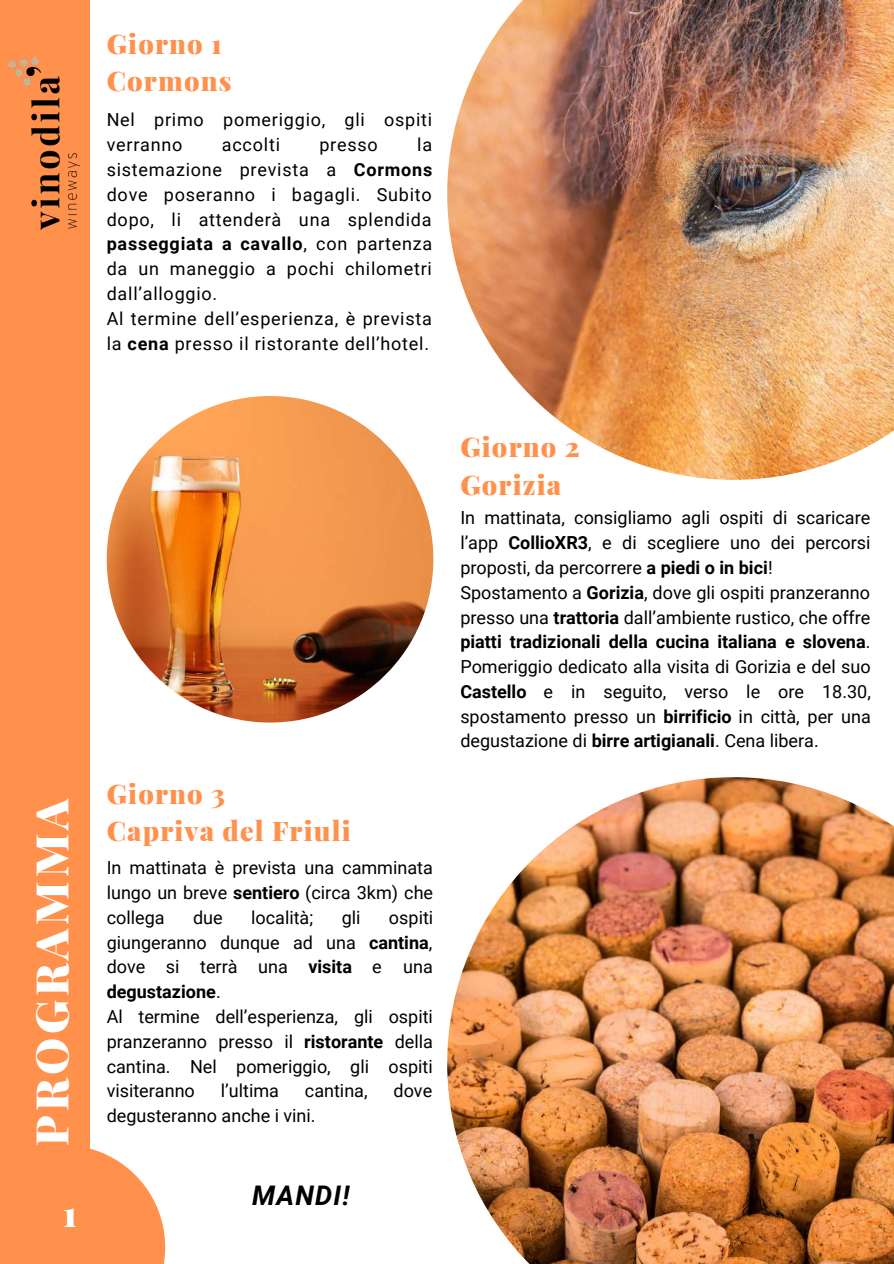
<style>
.page{position:relative;width:894px;height:1264px;background:#fff}
.page>*{position:absolute;margin:0;border:0;box-sizing:border-box;transform-origin:0 0}
.t1{font:900 45px "Playfair Display";letter-spacing:.085em;color:#fff}
.t2{font:900 36px "Playfair Display";color:#fff}
.t3{font:900 27px/37.2px "Playfair Display";letter-spacing:.04em;color:#ff914d}
.t4{font:italic 700 27px "Roboto";letter-spacing:.04em;color:#000}
.t5{font:18px/24.8px "Roboto";color:#000}
.t6{font:18px/24.8px "Roboto";letter-spacing:.045em;color:#000}
.t7{font:18px/24.8px "Roboto";letter-spacing:.04em;color:#000}
.s1{font-weight:700}
</style>
<div class="page">
<div style="left:0;top:0;width:89px;height:1263px;background:#ff914d"></div>
<svg style="left:89px;top:1144px;width:76px;height:119px"></svg>
<img style="left:8px;top:57px;width:71px;height:173px">
<img style="left:447px;top:0;width:446px;height:480px">
<img style="left:447px;top:777px;width:446px;height:486px">
<img style="left:107px;top:396px;width:326px;height:326px;border-radius:50%">
<h3 class="t3" style="left:107px;top:24px;width:126px">Giorno 1<br>Cormons</h3>
<p class="t7" style="left:107px;top:108px;width:327px">Nel primo pomeriggio, gli ospiti verranno</p>
<p class="t6" style="left:107px;top:133px;width:327px;text-indent:310px">la sistemazione prevista a <span class="s1">Cormons </span>dove poseranno i bagagli. Subito dopo, li attenderà una splendida <span class="s1">passeggiata a cavallo</span>, con partenza da un maneggio a pochi chilometri dall’alloggio.<br>Al termine dell’esperienza, è prevista la <span class="s1">cena</span> presso il ristorante dell’hotel.</p>
<p class="t6" style="left:222px;top:133px;width:60px">accolti</p>
<p class="t5" style="left:319px;top:133px;width:60px">presso</p>
<h1 class="t1" style="left:20px;top:1145px;width:349px;rotate:-90deg">PROGRAMMA</h1>
<h2 class="t2" style="left:63px;top:1188px;width:16px">1</h2>
<h3 class="t3" style="left:107px;top:774px;width:245px">Giorno 3<br>Capriva del Friuli</h3>
<p class="t5" style="left:107px;top:855px;width:328px;text-align:justify">In mattinata è prevista una camminata lungo un breve <span class="s1">sentiero</span> (circa 3km) che collega</p>
<p class="t5" style="left:193px;top:905px;width:31px">due</p>
<p class="t5" style="left:251px;top:905px;width:64px">località;</p>
<p class="t5" style="left:341px;top:905px;width:20px">gli</p>
<p class="t5" style="left:107px;top:905px;width:328px;text-indent:282px">ospiti giungeranno dunque ad una <span class="s1">cantina</span>, dove si terrà una <span class="s1">visita</span> e una <span class="s1">degustazione</span>.<br>Al termine dell’esperienza, gli ospiti pranzeranno presso il <span class="s1">ristorante</span> della cantina. Nel pomeriggio, gli ospiti visiteranno</p>
<p class="t5" style="left:221px;top:1078px;width:60px">l’ultima</p>
<p class="t5" style="left:305px;top:1078px;width:64px">cantina,</p>
<p class="t5" style="left:393px;top:1078px;width:40px">dove</p>
<p class="t5" style="left:107px;top:1103px;width:210px">degusteranno anche i vini.</p>
<h3 class="t4" style="left:252px;top:1180px;width:99px">MANDI!</h3>
<h3 class="t3" style="left:460px;top:427px;width:121px">Giorno 2<br>Gorizia</h3>
<p class="t5" style="left:460px;top:506px;width:412px">In mattinata, consigliamo agli ospiti di scaricare l’app <span class="s1">CollioXR3</span>, e di scegliere uno dei percorsi proposti, da percorrere <span class="s1">a piedi o in bici</span>!<br>Spostamento a <span class="s1">Gorizia</span>, dove gli ospiti pranzeranno presso una <span class="s1">trattoria</span> dall’ambiente rustico, che offre <span class="s1">piatti tradizionali della cucina italiana e slovena</span>.<br>Pomeriggio dedicato alla visita di Gorizia e del suo <span class="s1">Castello</span> e in seguito, verso le ore 18.30, spostamento presso un <span class="s1">birrificio</span> in città, per una degustazione di <span class="s1">birre artigianali</span>. Cena libera.</p>
</div>
